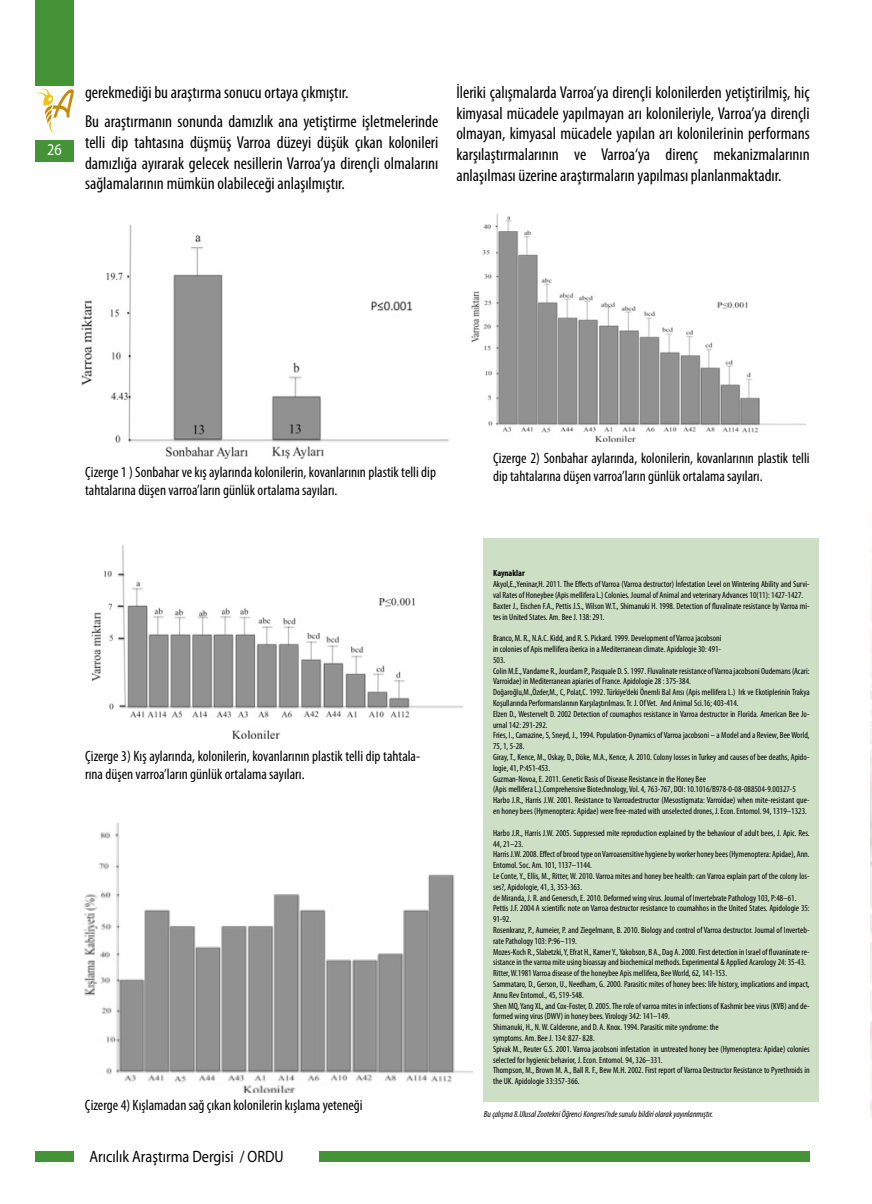
<style>
.page{position:relative;width:872px;height:1204px;background:#fff}
.page>*{position:absolute;margin:0;border:0;box-sizing:border-box;transform-origin:0 0}
.t1{font:condensed 17.25px/20.7px "Myriad Pro";color:#000;text-align:justify}
.t2{font:16.5px "Myriad Pro";color:#000;scale:.86 1}
.t3{font:16.5px "Myriad Pro";color:#fff;scale:.86 1}
.t4{font:condensed 15px/18px "Myriad Pro";color:#000}
.t5{font:condensed 9px/10.8px "Myriad Pro";color:#000}
.t6{font:italic condensed 9px "Myriad Pro";color:#000}
.t7{font:700 condensed 9px "Myriad Pro";color:#000}
</style>
<div class="page">
<div style="left:319px;top:1151px;width:490px;height:10px;background:#449337"></div>
<svg style="left:36px;top:88px;width:38px;height:47px"></svg>
<div style="left:36px;top:0;width:38px;height:85px;background:#449337"></div>
<div style="left:36px;top:140px;width:38px;height:22px;background:#449337"></div>
<div style="left:36px;top:1151px;width:38px;height:10px;background:#449337"></div>
<div style="left:484px;top:538px;width:335px;height:563px;background:#cddfc5"></div>
<img style="left:84px;top:823px;width:389px;height:270px">
<img style="left:81px;top:225px;width:368px;height:234px">
<img style="left:471px;top:213px;width:336px;height:229px">
<img style="left:91px;top:544px;width:373px;height:195px">
<h2 class="t3" style="left:47px;top:140px;width:18px">26</h2>
<h1 class="t1" style="left:85px;top:77px;width:355px;line-height:29.2px">gerekmediği bu araştırma sonucu ortaya çıkmıştır.<br>Bu araştırmanın sonunda damızlık ana yetiştirme işletmelerinde</h1>
<h1 class="t1" style="left:85px;top:132px;width:355px">telli dip tahtasına düşmüş Varroa düzeyi düşük çıkan kolonileri damızlığa ayırarak gelecek nesillerin Varroa’ya dirençli olmalarını sağlamalarının mümkün olabileceği anlaşılmıştır.</h1>
<p class="t1" style="left:456px;top:82px;width:355px">İleriki çalışmalarda Varroa’ya dirençli kolonilerden yetiştirilmiş, hiç kimyasal mücadele yapılmayan arı kolonileriyle, Varroa’ya dirençli olmayan, kimyasal mücadele yapılan arı kolonilerinin performans karşılaştırmalarının ve Varroa‘ya direnç mekanizmalarının anlaşılması üzerine araştırmaların yapılması planlanmaktadır.</p>
<h3 class="t4" style="left:85px;top:462px;width:352px">Çizerge 1 ) Sonbahar ve kış aylarında kolonilerin, kovanlarının plastik telli dip tahtalarına düşen varroa’ların günlük ortalama sayıları.</h3>
<h3 class="t4" style="left:85px;top:746px;width:337px">Çizerge 3) Kış aylarında, kolonilerin, kovanlarının plastik telli dip tahtala&shy;rına düşen varroa’ların günlük ortalama sayıları.</h3>
<h3 class="t4" style="left:85px;top:1095px;width:279px">Çizerge 4) Kışlamadan sağ çıkan kolonilerin kışlama yeteneği</h3>
<h2 class="t2" style="left:90px;top:1146px;width:227px">Arıcılık Araştırma Dergisi / ORDU</h2>
<h3 class="t4" style="left:493px;top:449px;width:318px">Çizerge 2) Sonbahar aylarında, kolonilerin, kovanlarının plastik telli dip tahtalarına düşen varroa’ların günlük ortalama sayıları.</h3>
<p class="t7" style="left:493px;top:567px;width:33px">Kaynaklar</p>
<p class="t5" style="left:493px;top:578px;width:318px">Akyol,E.,Yeninar,H. 2011. The Effects of Varroa (Varroa destructor) İnfestation Level on Wintering Ability and Survi&shy;val Rates of Honeybee (Apis mellifera L.) Colonies. Journal of Animal and veterinary Advances 10(11): 1427-1427.<br>Baxter J., Eischen F.A., Pettis J.S., Wilson W.T., Shimanuki H. 1998. Detection of fluvalinate resistance by Varroa mi&shy;tes in United States. Am. Bee J. 138: 291.</p>
<p class="t5" style="left:493px;top:632px;width:318px">Branco, M. R., N.A.C. Kidd, and R. S. Pickard. 1999. Development of Varroa jacobsoni<br>in colonies of Apis mellifera iberica in a Mediterranean climate. Apidologie 30: 491-<br>503.<br>Colin M.E., Vandame R., Jourdam P., Pasquale D. S. 1997. Fluvalinate resistance of Varroa jacobsoni Oudemans (Acari:<br>Varroidae) in Mediterranean apiaries of France. Apidologie 28 : 375-384.<br>Doğaroğlu,M.,Özder,M., C, Polat,C. 1992. Türkiye’deki Önemli Bal Arısı (Apis mellifera L.) Irk ve Ekotiplerinin Trakya Koşullarında Performanslarının Karşılaştırılması. Tr. J. Of Vet. And Animal Sci.16; 403-414.<br>Elzen D., Westervelt D. 2002 Detection of coumaphos resistance in Varroa destructor in Florida. American Bee Jo&shy;urnal 142: 291-292.<br>Fries, I., Camazine, S, Sneyd, J., 1994. Population-Dynamics of Varroa jacobsoni – a Model and a Review, Bee World, 75, 1, 5-28.<br>Giray, T., Kence, M., Oskay, D., Döke, M.A., Kence, A. 2010. Colony losses in Turkey and causes of bee deaths, Apido&shy;logie, 41, P:451-453.<br>Guzman-Novoa, E. 2011. Genetic Basis of Disease Resistance in the Honey Bee<br>(Apis mellifera L.).Comprehensive Biotechnology, Vol. 4, 763-767, DOI: 10.1016/B978-0-08-088504-9.00327-5<br>Harbo J.R., Harris J.W. 2001. Resistance to Varroadestructor (Mesostigmata: Varroidae) when mite-resistant que&shy;en honey bees (Hymenoptera: Apidae) were free-mated with unselected drones, J. Econ. Entomol. 94, 1319–1323.</p>
<p class="t5" style="left:493px;top:827px;width:318px">Harbo J.R., Harris J.W. 2005. Suppressed mite reproduction explained by the behaviour of adult bees, J. Apic. Res.<br>44, 21–23.<br>Harris J.W. 2008. Effect of brood type on Varroasensitive hygiene by worker honey bees (Hymenoptera: Apidae), Ann.<br>Entomol. Soc. Am. 101, 1137–1144.<br>Le Conte, Y., Ellis, M., Ritter, W. 2010. Varroa mites and honey bee health: can Varroa explain part of the colony los&shy;ses?, Apidologie, 41, 3, 353-363.<br>de Miranda, J. R. and Genersch, E. 2010. Deformed wing virus. Journal of Invertebrate Pathology 103, P:48–61.<br>Pettis J.F. 2004 A scientific note on Varroa destructor resistance to coumahhos in the United States. Apidologie 35:<br>91-92.<br>Rosenkranz, P., Aumeier, P. and Ziegelmann, B. 2010. Biology and control of Varroa destructor. Journal of Inverteb&shy;rate Pathology 103: P:96–119.<br>Mozes-Koch R., Slabetzki, Y, Efrat H., Kamer Y., Yakobson, B A., Dag A. 2000. First detection in Israel of fluvaninate re&shy;sistance in the varroa mite using bioassay and biochemical methods. Experimental &amp; Applied Acarology 24: 35-43.<br>Ritter, W.1981 Varroa disease of the honeybee Apis mellifera, Bee World, 62, 141-153.<br>Sammataro, D., Gerson, U., Needham, G. 2000. Parasitic mites of honey bees: life history, implications and impact, Annu Rev Entomol., 45, 519-548.<br>Shen MQ, Yang XL, and Cox-Foster, D. 2005. The role of varroa mites in infections of Kashmir bee virus (KVB) and de&shy;formed wing virus (DWV) in honey bees. Virology 342: 141–149.<br>Shimanuki, H., N. W. Calderone, and D. A. Knox. 1994. Parasitic mite syndrome: the<br>symptoms. Am. Bee J. 134: 827- 828.<br>Spivak M., Reuter G.S. 2001. Varroa jacobsoni infestation in untreated honey bee (Hymenoptera: Apidae) colonies selected for hygienic behavior, J. Econ. Entomol. 94, 326–331.<br>Thompson, M., Brown M. A., Ball R. F., Bew M.H. 2002. First report of Varroa Destructor Resistance to Pyrethroids in the UK. Apidologie 33:357-366.</p>
<p class="t6" style="left:484px;top:1108px;width:231px">Bu çalışma 8.Ulusal Zootekni Öğrenci Kongresi’nde sunulu bildiri olarak yayınlanmıştır.</p>
</div>
